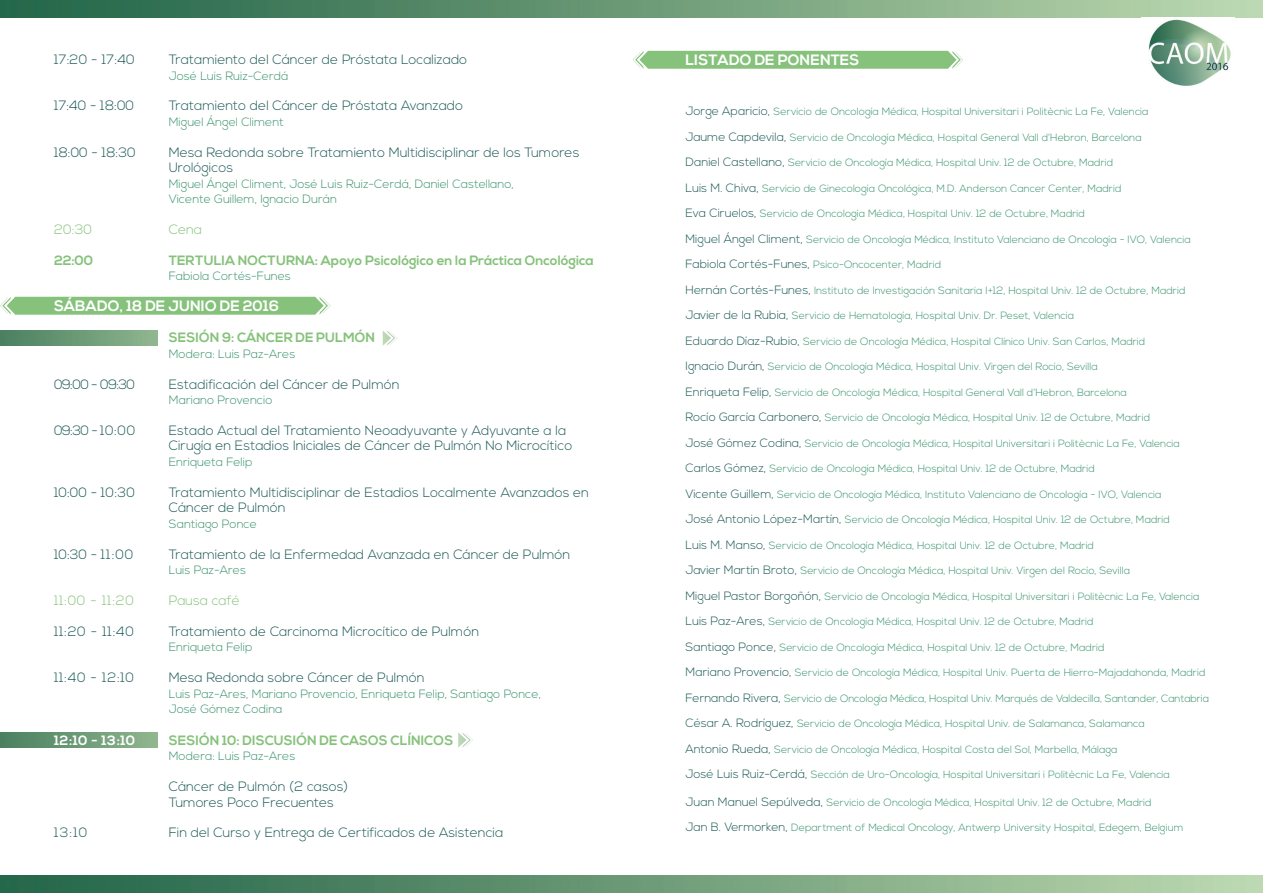
<style>
.page{position:relative;width:1263px;height:893px;background:#fff}
.page>*{position:absolute;margin:0;border:0;box-sizing:border-box;transform-origin:0 0}
.t1{font:700 15px "Nexa";color:#fff}
.t2{font:300 13.5px/15.5px "Nexa";color:#195854}
.t3{font:700 13.5px "Nexa";color:#86c27b}
.t4{font:300 13.5px "Nexa";color:#86c27b}
.t5{font:700 13.5px "Nexa";letter-spacing:.045em;color:#fff}
.t6{font:300 12px "Nexa";color:#39936d}
.t7{font:300 10.5px "Nexa";color:#39936d}
.s1{font-size:12px;color:#195854}
</style>
<div class="page">
<svg style="left:0;top:297px;width:15px;height:18px"></svg>
<svg style="left:315px;top:297px;width:15px;height:18px"></svg>
<div style="left:15px;top:297px;width:300px;height:18px;background:#86c27b"></div>
<svg style="left:633px;top:51px;width:15px;height:18px"></svg>
<svg style="left:948px;top:51px;width:15px;height:18px"></svg>
<div style="left:648px;top:51px;width:300px;height:18px;background:#86c27b"></div>
<img style="left:0;top:331px;width:157px;height:14px">
<img style="left:0;top:733px;width:157px;height:15px">
<img style="left:383px;top:331px;width:15px;height:15px">
<img style="left:458px;top:733px;width:15px;height:15px">
<img style="left:0;top:876px;width:1263px;height:17px">
<img style="left:0;top:0;width:1263px;height:17px">
<img style="left:1148px;top:19px;width:83px;height:67px">
<p class="t2" style="left:54px;top:52px;width:82px">17:20 - 17:40</p>
<p class="t2" style="left:169px;top:52px;width:300px">Tratamiento del Cáncer de Próstata Localizado</p>
<p class="t1" style="left:685px;top:51px;width:175px">LISTADO DE PONENTES</p>
<p class="t6" style="left:169px;top:69px;width:121px">José Luis Ruiz-Cerdá</p>
<p class="t2" style="left:54px;top:99px;width:82px">17:40 - 18:00</p>
<p class="t2" style="left:169px;top:99px;width:296px">Tratamiento del Cáncer de Próstata Avanzado</p>
<p class="t6" style="left:169px;top:115px;width:116px">Miguel Ángel Climent</p>
<p class="t2" style="left:54px;top:145px;width:83px">18:00 - 18:30</p>
<p class="t2" style="left:169px;top:145px;width:412px">Mesa Redonda sobre Tratamiento Multidisciplinar de los Tumores<br>Urológicos</p>
<p class="t6" style="left:169px;top:177px;width:347px">Miguel Ángel Climent, José Luis Ruiz-Cerdá, Daniel Castellano,</p>
<p class="t6" style="left:169px;top:192px;width:170px">Vicente Guillem, Ignacio Durán</p>
<p class="t4" style="left:54px;top:222px;width:40px">20:30</p>
<p class="t4" style="left:169px;top:222px;width:35px">Cena</p>
<p class="t3" style="left:54px;top:253px;width:41px">22:00</p>
<p class="t3" style="left:169px;top:253px;width:426px">TERTULIA NOCTURNA: Apoyo Psicológico en la Práctica Oncológica</p>
<p class="t6" style="left:169px;top:269px;width:124px">Fabiola Cortés-Funes</p>
<p class="t1" style="left:54px;top:297px;width:226px">SÁBADO, 18 DE JUNIO DE 2016</p>
<p class="t3" style="left:169px;top:330px;width:208px">SESIÓN 9: CÁNCER DE PULMÓN</p>
<p class="t6" style="left:169px;top:347px;width:128px">Modera: Luis Paz-Ares</p>
<p class="t2" style="left:54px;top:377px;width:83px">09:00 - 09:30</p>
<p class="t2" style="left:169px;top:377px;width:232px">Estadificación del Cáncer de Pulmón</p>
<p class="t6" style="left:169px;top:393px;width:105px">Mariano Provencio</p>
<p class="t2" style="left:54px;top:423px;width:83px">09:30 - 10:00</p>
<p class="t2" style="left:169px;top:423px;width:405px">Estado Actual del Tratamiento Neoadyuvante y Adyuvante a la<br>Cirugía en Estadios Iniciales de Cáncer de Pulmón No Microcítico</p>
<p class="t6" style="left:169px;top:455px;width:85px">Enriqueta Felip</p>
<p class="t2" style="left:54px;top:485px;width:82px">10:00 - 10:30</p>
<p class="t2" style="left:169px;top:485px;width:422px">Tratamiento Multidisciplinar de Estadios Localmente Avanzados en<br>Cáncer de Pulmón</p>
<p class="t6" style="left:169px;top:517px;width:90px">Santiago Ponce</p>
<p class="t2" style="left:54px;top:547px;width:81px">10:30 - 11:00</p>
<p class="t2" style="left:169px;top:547px;width:403px">Tratamiento de la Enfermedad Avanzada en Cáncer de Pulmón</p>
<p class="t6" style="left:169px;top:563px;width:79px">Luis Paz-Ares</p>
<p class="t4" style="left:54px;top:592px;width:82px">11:00 - 11:20</p>
<p class="t4" style="left:169px;top:592px;width:72px">Pausa café</p>
<p class="t2" style="left:54px;top:624px;width:82px">11:20 - 11:40</p>
<p class="t2" style="left:169px;top:624px;width:312px">Tratamiento de Carcinoma Microcítico de Pulmón</p>
<p class="t6" style="left:169px;top:640px;width:85px">Enriqueta Felip</p>
<p class="t2" style="left:54px;top:670px;width:82px">11:40 - 12:10</p>
<p class="t2" style="left:169px;top:670px;width:257px">Mesa Redonda sobre Cáncer de Pulmón</p>
<p class="t6" style="left:169px;top:687px;width:374px">Luis Paz-Ares, Mariano Provencio, Enriqueta Felip, Santiago Ponce,</p>
<p class="t6" style="left:169px;top:702px;width:115px">José Gómez Codina</p>
<p class="t5" style="left:54px;top:732px;width:83px">12:10 - 13:10</p>
<p class="t3" style="left:169px;top:732px;width:286px">SESIÓN 10: DISCUSIÓN DE CASOS CLÍNICOS</p>
<p class="t6" style="left:169px;top:749px;width:128px">Modera: Luis Paz-Ares</p>
<p class="t2" style="left:169px;top:779px;width:181px">Cáncer de Pulmón (2 casos)</p>
<p class="t2" style="left:169px;top:795px;width:167px">Tumores Poco Frecuentes</p>
<p class="t2" style="left:54px;top:826px;width:35px">13:10</p>
<p class="t2" style="left:169px;top:826px;width:336px">Fin del Curso y Entrega de Certificados de Asistencia</p>
<p class="t7" style="left:685px;top:106px;width:465px"><span class="s1">Jorge Aparicio,</span> Servicio de Oncología Médica, Hospital Universitari i Politècnic La Fe, Valencia</p>
<p class="t7" style="left:685px;top:131px;width:458px"><span class="s1">Jaume Capdevila,</span> Servicio de Oncología Médica, Hospital General Vall d’Hebron, Barcelona</p>
<p class="t7" style="left:685px;top:157px;width:429px"><span class="s1">Daniel Castellano,</span> Servicio de Oncología Médica, Hospital Univ. 12 de Octubre, Madrid</p>
<p class="t7" style="left:685px;top:182px;width:437px"><span class="s1">Luis M. Chiva,</span> Servicio de Ginecología Oncológica, M.D. Anderson Cancer Center, Madrid</p>
<p class="t7" style="left:685px;top:208px;width:401px"><span class="s1">Eva Ciruelos,</span> Servicio de Oncología Médica, Hospital Univ. 12 de Octubre, Madrid</p>
<p class="t7" style="left:685px;top:233px;width:507px"><span class="s1">Miguel Ángel Climent,</span> Servicio de Oncología Médica, Instituto Valenciano de Oncología - IVO, Valencia</p>
<p class="t7" style="left:685px;top:259px;width:257px"><span class="s1">Fabiola Cortés-Funes,</span> Psico-Oncocenter, Madrid</p>
<p class="t7" style="left:685px;top:284px;width:501px"><span class="s1">Hernán Cortés-Funes,</span> Instituto de Investigación Sanitaria I+12, Hospital Univ. 12 de Octubre, Madrid</p>
<p class="t7" style="left:685px;top:310px;width:390px"><span class="s1">Javier de la Rubia,</span> Servicio de Hematología, Hospital Univ. Dr. Peset, Valencia</p>
<p class="t7" style="left:685px;top:335px;width:461px"><span class="s1">Eduardo Díaz-Rubio,</span> Servicio de Oncología Médica, Hospital Clínico Univ. San Carlos, Madrid</p>
<p class="t7" style="left:685px;top:361px;width:414px"><span class="s1">Ignacio Durán,</span> Servicio de Oncología Médica, Hospital Univ. Virgen del Rocío, Sevilla</p>
<p class="t7" style="left:685px;top:386px;width:443px"><span class="s1">Enriqueta Felip,</span> Servicio de Oncología Médica, Hospital General Vall d’Hebron, Barcelona</p>
<p class="t7" style="left:685px;top:412px;width:466px"><span class="s1">Rocío García Carbonero,</span> Servicio de Oncología Médica, Hospital Univ. 12 de Octubre, Madrid</p>
<p class="t7" style="left:685px;top:437px;width:496px"><span class="s1">José Gómez Codina,</span> Servicio de Oncología Médica, Hospital Universitari i Politècnic La Fe, Valencia</p>
<p class="t7" style="left:685px;top:463px;width:411px"><span class="s1">Carlos Gómez,</span> Servicio de Oncología Médica, Hospital Univ. 12 de Octubre, Madrid</p>
<p class="t7" style="left:685px;top:488px;width:478px"><span class="s1">Vicente Guillem,</span> Servicio de Oncología Médica, Instituto Valenciano de Oncología - IVO, Valencia</p>
<p class="t7" style="left:685px;top:514px;width:486px"><span class="s1">José Antonio López-Martín,</span> Servicio de Oncología Médica, Hospital Univ. 12 de Octubre, Madrid</p>
<p class="t7" style="left:685px;top:539px;width:410px"><span class="s1">Luis M. Manso,</span> Servicio de Oncología Médica, Hospital Univ. 12 de Octubre, Madrid</p>
<p class="t7" style="left:685px;top:565px;width:446px"><span class="s1">Javier Martín Broto,</span> Servicio de Oncología Médica, Hospital Univ. Virgen del Rocío, Sevilla</p>
<p class="t7" style="left:685px;top:590px;width:515px"><span class="s1">Miguel Pastor Borgoñón,</span> Servicio de Oncología Médica, Hospital Universitari i Politècnic La Fe, Valencia</p>
<p class="t7" style="left:685px;top:616px;width:410px"><span class="s1">Luis Paz-Ares,</span> Servicio de Oncología Médica, Hospital Univ. 12 de Octubre, Madrid</p>
<p class="t7" style="left:685px;top:641px;width:421px"><span class="s1">Santiago Ponce,</span> Servicio de Oncología Médica, Hospital Univ. 12 de Octubre, Madrid</p>
<p class="t7" style="left:685px;top:667px;width:521px"><span class="s1">Mariano Provencio,</span> Servicio de Oncología Médica, Hospital Univ. Puerta de Hierro-Majadahonda, Madrid</p>
<p class="t7" style="left:685px;top:692px;width:525px"><span class="s1">Fernando Rivera,</span> Servicio de Oncología Médica, Hospital Univ. Marqués de Valdecilla, Santander, Cantabria</p>
<p class="t7" style="left:685px;top:718px;width:461px"><span class="s1">César A. Rodríguez,</span> Servicio de Oncología Médica, Hospital Univ. de Salamanca, Salamanca</p>
<p class="t7" style="left:685px;top:743px;width:434px"><span class="s1">Antonio Rueda,</span> Servicio de Oncología Médica, Hospital Costa del Sol, Marbella, Málaga</p>
<p class="t7" style="left:685px;top:769px;width:486px"><span class="s1">José Luis Ruiz-Cerdá,</span> Sección de Uro-Oncología, Hospital Universitari i Politècnic La Fe, Valencia</p>
<p class="t7" style="left:685px;top:796px;width:468px"><span class="s1">Juan Manuel Sepúlveda,</span> Servicio de Oncología Médica, Hospital Univ. 12 de Octubre, Madrid</p>
<p class="t7" style="left:685px;top:822px;width:499px"><span class="s1">Jan B. Vermorken,</span> Department of Medical Oncology, Antwerp University Hospital, Edegem, Belgium</p>
</div>
